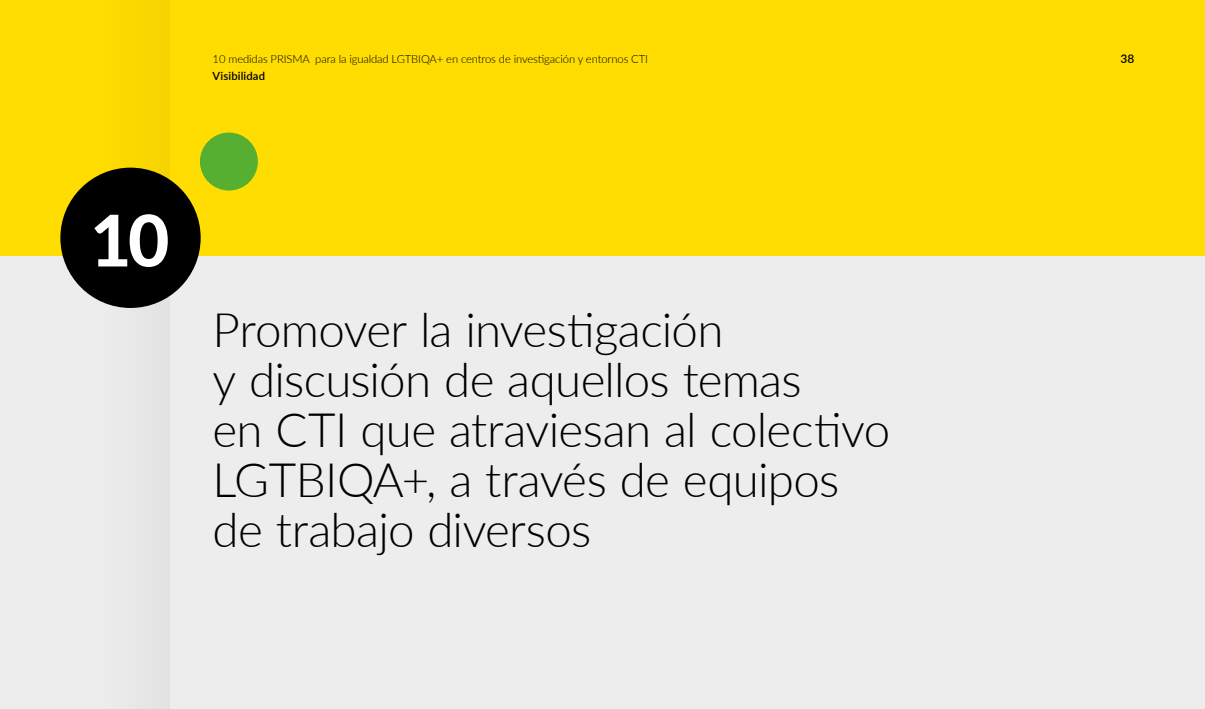
<style>
.page{position:relative;width:1205px;height:709px;background:#ededed}
.page>*{position:absolute;margin:0;border:0;box-sizing:border-box;transform-origin:0 0}
.t1{font:800 71.25px "Lato";color:#fff}
.t2{font:300 47.5px/50px "Lato";letter-spacing:-.015em;color:#000}
.t3{font:600 11.88px "Lato";color:#000}
.t4{font:300 11.25px "Lato";letter-spacing:-.01em;color:#000}
.t5{font:600 11.25px "Lato";letter-spacing:.01em;color:#000}
</style>
<div class="page">
<div style="left:0;top:0;width:1205px;height:255px;background:#fd0"></div>
<svg style="left:99px;top:0;width:71px;height:709px"></svg>
<div style="left:60px;top:168px;width:141px;height:140px;background:#000;border-radius:50%"></div>
<div style="left:200px;top:133px;width:58px;height:57px;background:#56af31;border-radius:50%"></div>
<p class="t4" style="left:213px;top:51px;width:437px">10 medidas PRISMA para la igualdad LGTBIQA+ en centros de investigación y entornos CTI</p>
<p class="t3" style="left:1120px;top:50px;width:15px">38</p>
<p class="t5" style="left:213px;top:68px;width:54px">Visibilidad</p>
<p class="t1" style="left:90px;top:187px;width:81px">10</p>
<p class="t2" style="left:213px;top:303px;width:590px">Promover la investigación<br>y discusión de aquellos temas</p>
<p class="t2" style="left:213px;top:403px;width:679px">en CTI que atraviesan al colectivo<br>LGTBIQA+, a través de equipos de trabajo diversos</p>
</div>
